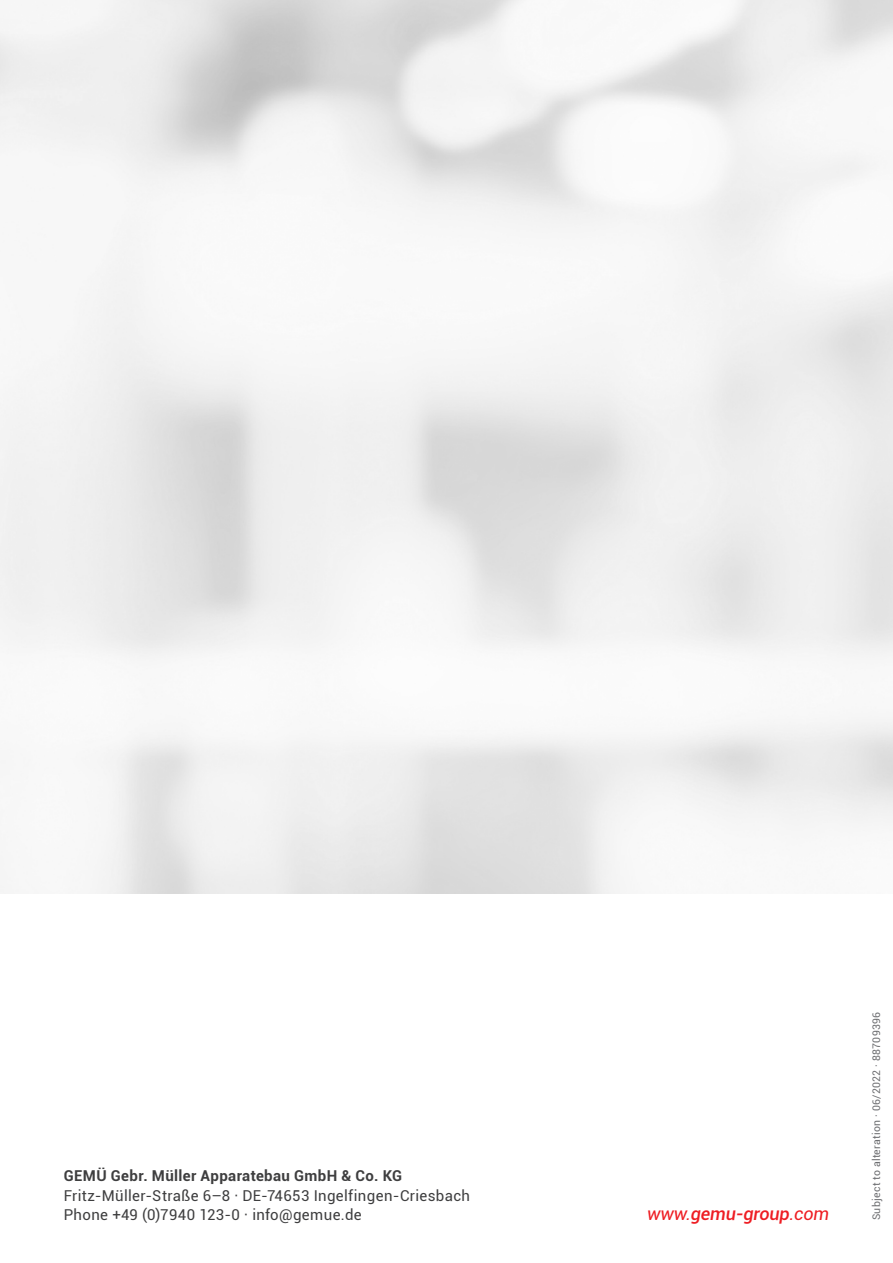
<style>
.page{position:relative;width:893px;height:1263px;background:#fff}
.page>*{position:absolute;margin:0;border:0;box-sizing:border-box;transform-origin:0 0}
.t1{font:italic 500 18px "Roboto";letter-spacing:-.01em;color:#ee1d23}
.t2{font:15px/19.5px "Roboto";letter-spacing:.02em;color:#3e3e3f}
.t3{font:700 15px "Roboto";letter-spacing:.025em;color:#3e3e3f}
.t4{font:10.5px "Roboto";letter-spacing:.03em;color:#6c6d70}
.s1{font-weight:400}
</style>
<div class="page">
<p class="t3" style="left:64px;top:1165px;width:340px">GEMÜ Gebr. Müller Apparatebau GmbH &amp; Co. KG</p>
<p class="t2" style="left:64px;top:1185px;width:408px">Fritz-Müller-Straße 6–8 · DE-74653 Ingelfingen-Criesbach<br>Phone +49 (0)7940 123-0 · info@gemue.de</p>
<p class="t1" style="left:647px;top:1201px;width:184px"><span class="s1">www.</span>gemu-group<span class="s1">.com</span></p>
<p class="t4" style="left:869px;top:1220px;width:210px;rotate:-90deg">Subject to alteration · 06/2022 · 88709396</p>
</div>
